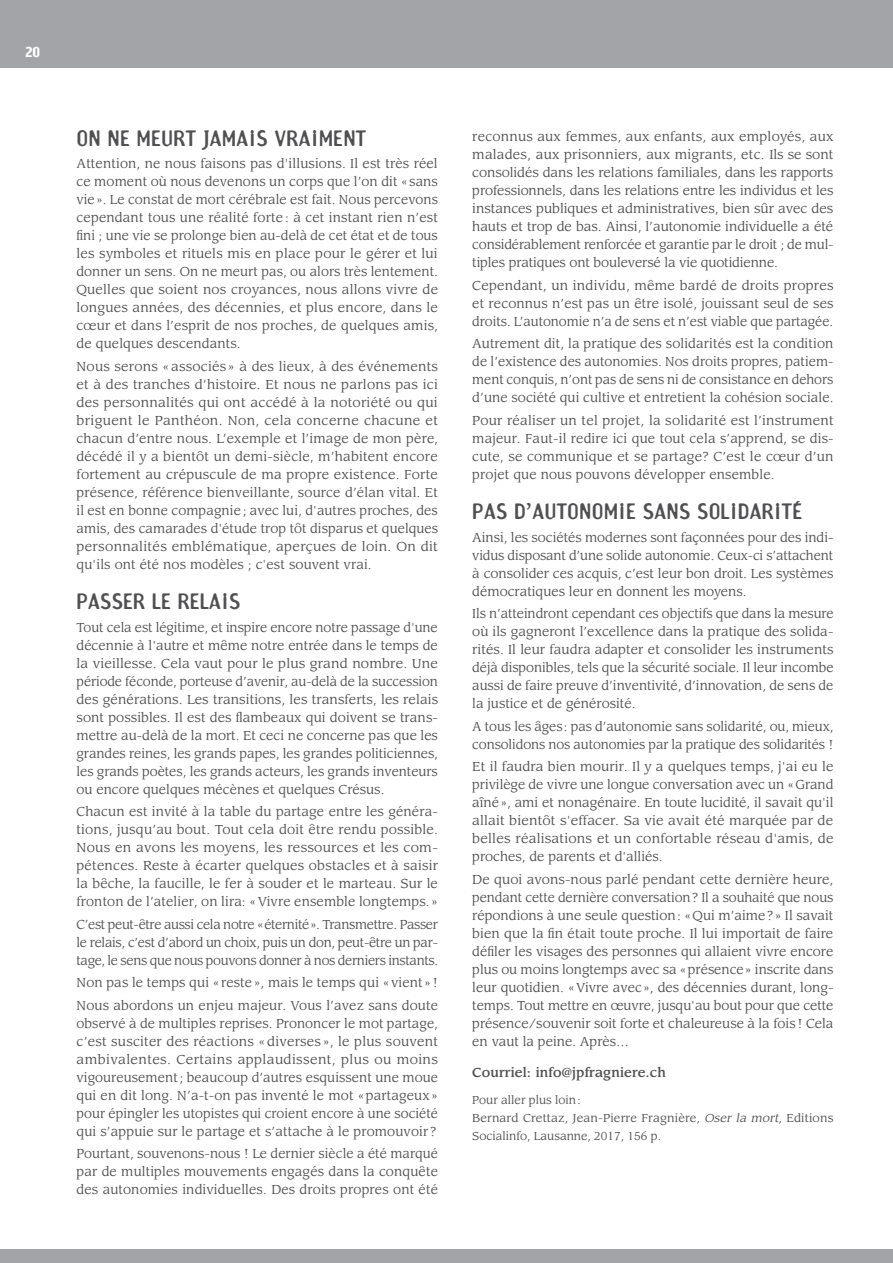
<style>
.page{position:relative;width:893px;height:1263px;background:#fff}
.page>*{position:absolute;margin:0;border:0;box-sizing:border-box;transform-origin:0 0}
.t1{font:21px "Amoebia Sans";letter-spacing:.01em;color:#505052}
.t2{font:700 13.5px "Amoebia";color:#fff}
.t3{font:12.75px/18px "Leawood";color:#505052;text-align:justify}
.t4{font:500 12.75px "Leawood";letter-spacing:.01em;color:#505052}
.t5{font:11.25px/18px "Leawood";letter-spacing:.01em;color:#505052}
.s1{font-style:italic}
</style>
<div class="page">
<div style="left:0;top:0;width:893px;height:68px;background:#a2a4a7"></div>
<div style="left:0;top:1249px;width:893px;height:14px;background:#a2a4a7"></div>
<hr style="left:892px;top:0;width:1px;height:1263px;background:#fff">
<svg style="left:892px;top:0;width:1px;height:68px"></svg>
<p class="t2" style="left:26px;top:46px;width:16px">20</p>
<h1 class="t1" style="left:77px;top:128px;width:291px">ON NE MEURT JAMAIS VRAIMENT</h1>
<p class="t3" style="left:77px;top:155px;width:363px">Attention, ne nous faisons pas d'illusions. Il est très réel ce moment où nous devenons un corps que l’on dit « sans vie ». Le constat de mort cérébrale est fait. Nous percevons cependant tous une réalité forte : à cet instant rien n’est fini ; une vie se prolonge bien au-delà de cet état et de tous les symboles et rituels mis en place pour le gérer et lui donner un sens. On ne meurt pas, ou alors très lentement.<br>Quelles que soient nos croyances, nous allons vivre de longues années, des décennies, et plus encore, dans le cœur et dans l’esprit de nos proches, de quelques amis, de quelques descendants.</p>
<p class="t3" style="left:77px;top:358px;width:363px">Nous serons « associés » à des lieux, à des événements et à des tranches d’histoire. Et nous ne parlons pas ici des personnalités qui ont accédé à la notoriété ou qui briguent le Panthéon. Non, cela concerne chacune et chacun d’entre nous. L’exemple et l’image de mon père, décédé il y a bientôt un demi-siècle, m’habitent encore fortement au crépuscule de ma propre existence. Forte présence, référence bienveillante, source d’élan vital. Et il est en bonne compagnie ; avec lui, d'autres proches, des amis, des camarades d'étude trop tôt disparus et quelques personnalités emblématique, aperçues de loin. On dit qu'ils ont été nos modèles ; c'est souvent vrai.</p>
<h1 class="t1" style="left:77px;top:591px;width:166px">PASSER LE RELAIS</h1>
<p class="t3" style="left:77px;top:619px;width:363px">Tout cela est légitime, et inspire encore notre passage d'une décennie à l'autre et même notre entrée dans le temps de la vieillesse. Cela vaut pour le plus grand nombre. Une période féconde, porteuse d’avenir, au-delà de la succession des générations. Les transitions, les transferts, les relais sont possibles. Il est des flambeaux qui doivent se trans&shy;mettre au-delà de la mort. Et ceci ne concerne pas que les grandes reines, les grands papes, les grandes politiciennes, les grands poètes, les grands acteurs, les grands inventeurs ou encore quelques mécènes et quelques Crésus.</p>
<p class="t3" style="left:77px;top:803px;width:363px">Chacun est invité à la table du partage entre les généra&shy;tions, jusqu’au bout. Tout cela doit être rendu possible.<br>Nous en avons les moyens, les ressources et les com&shy;pétences. Reste à écarter quelques obstacles et à saisir la bêche, la faucille, le fer à souder et le marteau. Sur le fronton de l’atelier, on lira: « Vivre ensemble longtemps. »</p>
<p class="t3" style="left:77px;top:916px;width:363px">C’est peut-être aussi cela notre « éternité ». Transmettre. Passer le relais, c’est d’abord un choix, puis un don, peut-être un par&shy;tage, le sens que nous pouvons donner à nos derniers instants.</p>
<p class="t3" style="left:77px;top:972px;width:363px;line-height:22.5px">Non pas le temps qui « reste », mais le temps qui « vient » !<br>Nous abordons un enjeu majeur. Vous l’avez sans doute</p>
<p class="t3" style="left:77px;top:1015px;width:363px">observé à de multiples reprises. Prononcer le mot partage, c’est susciter des réactions « diverses », le plus souvent ambivalentes. Certains applaudissent, plus ou moins vigoureusement ; beaucoup d’autres esquissent une moue qui en dit long. N’a-t-on pas inventé le mot « partageux » pour épingler les utopistes qui croient encore à une société qui s’appuie sur le partage et s’attache à le promouvoir ?</p>
<p class="t3" style="left:77px;top:1145px;width:363px">Pourtant, souvenons-nous ! Le dernier siècle a été marqué par de multiples mouvements engagés dans la conquête des autonomies individuelles. Des droits propres ont été</p>
<p class="t3" style="left:472px;top:128px;width:363px">reconnus aux femmes, aux enfants, aux employés, aux malades, aux prisonniers, aux migrants, etc. Ils se sont consolidés dans les relations familiales, dans les rapports professionnels, dans les relations entre les individus et les instances publiques et administratives, bien sûr avec des hauts et trop de bas. Ainsi, l’autonomie individuelle a été considérablement renforcée et garantie par le droit ; de mul&shy;tiples pratiques ont bouleversé la vie quotidienne.</p>
<p class="t3" style="left:472px;top:277px;width:363px">Cependant, un individu, même bardé de droits propres et reconnus n’est pas un être isolé, jouissant seul de ses droits. L’autonomie n’a de sens et n’est viable que partagée.</p>
<p class="t3" style="left:472px;top:335px;width:363px">Autrement dit, la pratique des solidarités est la condition de l’existence des autonomies. Nos droits propres, patiem&shy;ment conquis, n’ont pas de sens ni de consistance en dehors d’une société qui cultive et entretient la cohésion sociale.</p>
<p class="t3" style="left:472px;top:412px;width:363px">Pour réaliser un tel projet, la solidarité est l’instrument majeur. Faut-il redire ici que tout cela s’apprend, se dis&shy;cute, se communique et se partage? C’est le cœur d’un projet que nous pouvons développer ensemble.</p>
<h1 class="t1" style="left:472px;top:501px;width:331px">PAS D’AUTONOMIE SANS SOLIDARITÉ</h1>
<p class="t3" style="left:472px;top:529px;width:363px">Ainsi, les sociétés modernes sont façonnées pour des indi&shy;vidus disposant d’une solide autonomie. Ceux-ci s’attachent à consolider ces acquis, c’est leur bon droit. Les systèmes démocratiques leur en donnent les moyens.</p>
<p class="t3" style="left:472px;top:605px;width:363px">Ils n’atteindront cependant ces objectifs que dans la mesure où ils gagneront l’excellence dans la pratique des solida&shy;rités. Il leur faudra adapter et consolider les instruments déjà disponibles, tels que la sécurité sociale. Il leur incombe aussi de faire preuve d’inventivité, d’innovation, de sens de la justice et de générosité.</p>
<p class="t3" style="left:472px;top:718px;width:363px">A tous les âges : pas d’autonomie sans solidarité, ou, mieux, consolidons nos autonomies par la pratique des solidarités !</p>
<p class="t3" style="left:472px;top:758px;width:363px">Et il faudra bien mourir. Il y a quelques temps, j'ai eu le privilège de vivre une longue conversation avec un « Grand aîné », ami et nonagénaire. En toute lucidité, il savait qu'il allait bientôt s'effacer. Sa vie avait été marquée par de belles réalisations et un confortable réseau d'amis, de proches, de parents et d'alliés.</p>
<p class="t3" style="left:472px;top:871px;width:363px">De quoi avons-nous parlé pendant cette dernière heure, pendant cette dernière conversation ? Il a souhaité que nous répondions à une seule question : « Qui m’aime ? » Il savait bien que la fin était toute proche. Il lui importait de faire défiler les visages des personnes qui allaient vivre encore plus ou moins longtemps avec sa « présence » inscrite dans leur quotidien. « Vivre avec », des décennies durant, long&shy;temps. Tout mettre en œuvre, jusqu'au bout pour que cette présence/souvenir soit forte et chaleureuse à la fois ! Cela en vaut la peine. Après…</p>
<p class="t4" style="left:472px;top:1066px;width:195px">Courriel: info@jpfragniere.ch</p>
<p class="t5" style="left:472px;top:1092px;width:363px">Pour aller plus loin :<br>Bernard Crettaz, Jean-Pierre Fragnière, <span class="s1">Oser la mort</span>, Editions<br>Socialinfo, Lausanne, 2017, 156 p.</p>
</div>
